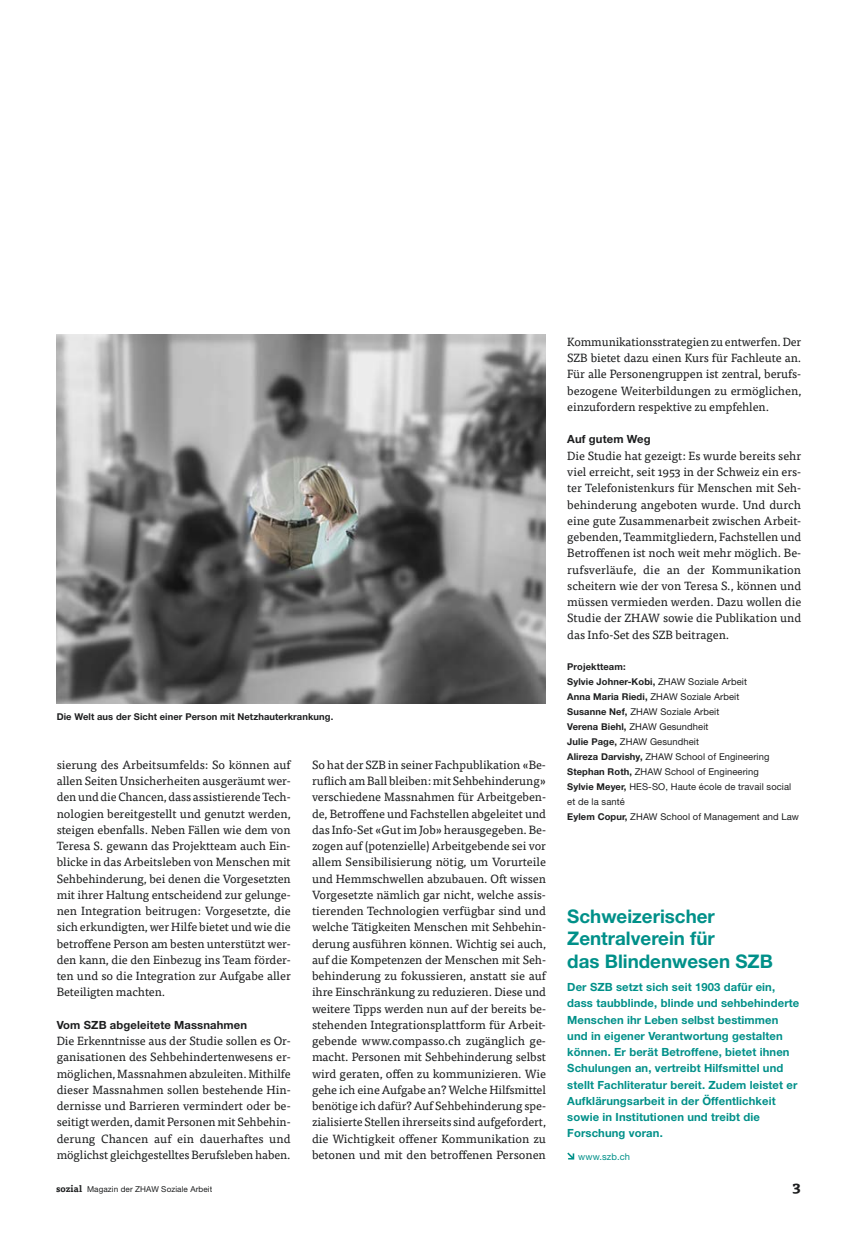
<style>
.page{position:relative;width:858px;height:1234px;background:#fff}
.page>*{position:absolute;margin:0;border:0;box-sizing:border-box;transform-origin:0 0}
.t1{font:700 18.75px/22.5px "Helvetica Neue LT Std";color:#009089}
.t2{font:700 15px "Tisa OT";color:#1d1e1f}
.t3{font:11.88px/16.2px "Tisa OT";letter-spacing:-.005em;color:#1d1e1f;text-align:justify}
.t4{font:700 11.25px/16.2px "Helvetica Neue LT Std";letter-spacing:.01em;color:#009089}
.t5{font:700 11.25px "Helvetica Neue LT Std";letter-spacing:.01em;color:#1d1e1f}
.t6{font:9.38px/15px "Helvetica Neue LT Std";letter-spacing:.01em;color:#1d1e1f}
.t7{font:700 9.38px "Helvetica Neue LT Std";letter-spacing:.01em;color:#1d1e1f}
.t8{font:9.38px "Helvetica Neue LT Std";letter-spacing:.01em;color:#009089}
.t9{font:8.12px "Helvetica Neue LT Std Roman 2";letter-spacing:.01em;color:#1d1e1f}
.s1{font-weight:700}
.s2{font-family:"Tisa OT";font-weight:700;font-size:9.38px}
</style>
<div class="page">
<img style="left:57px;top:335px;width:489px;height:368px">
<svg style="left:567px;top:1152px;width:7px;height:7px"></svg>
<p class="t7" style="left:57px;top:711px;width:278px">Die Welt aus der Sicht einer Person mit Netzhauterkrankung.</p>
<p class="t3" style="left:57px;top:756px;width:235px">sierung des Arbeitsumfelds: So können auf allen Seiten Unsicherheiten ausgeräumt wer&shy;den und die Chancen, dass assistierende Tech&shy;nologien bereitgestellt und genutzt werden, steigen ebenfalls. Neben Fällen wie dem von Teresa S. gewann das Projektteam auch Ein&shy;blicke in das Arbeitsleben von Menschen mit Sehbehinderung, bei denen die Vorgesetzten mit ihrer Haltung entscheidend zur gelunge&shy;nen Integration beitrugen: Vorgesetzte, die sich erkundigten, wer Hilfe bietet und wie die betroffene Person am besten unterstützt wer&shy;den kann, die den Einbezug ins Team förder&shy;ten und so die Integration zur Aufgabe aller Beteiligten machten.</p>
<p class="t5" style="left:57px;top:1017px;width:192px">Vom SZB abgeleitete Massnahmen</p>
<p class="t3" style="left:57px;top:1032px;width:235px">Die Erkenntnisse aus der Studie sollen es Or&shy;ganisationen des Sehbehindertenwesens er&shy;möglichen, Massnahmen abzuleiten. Mithilfe dieser Massnahmen sollen bestehende Hin&shy;dernisse und Barrieren vermindert oder be&shy;seitigt werden, damit Personen mit Sehbehin&shy;derung Chancen auf ein dauerhaftes und möglichst gleichgestelltes Berufsleben haben.</p>
<p class="t3" style="left:312px;top:756px;width:235px">So hat der SZB in seiner Fachpublikation «Be&shy;ruflich am Ball bleiben: mit Sehbehinderung» verschiedene Massnahmen für Arbeitgeben&shy;de, Betroffene und Fachstellen abgeleitet und das Info-Set «Gut im Job» herausgegeben. Be&shy;zogen auf (potenzielle) Arbeitgebende sei vor allem Sensibilisierung nötig, um Vorurteile und Hemmschwellen abzubauen. Oft wissen Vorgesetzte nämlich gar nicht, welche assis&shy;tierenden Technologien verfügbar sind und welche Tätigkeiten Menschen mit Sehbehin&shy;derung ausführen können. Wichtig sei auch, auf die Kompetenzen der Menschen mit Seh&shy;behinderung zu fokussieren, anstatt sie auf ihre Einschränkung zu reduzieren. Diese und weitere Tipps werden nun auf der bereits be&shy;stehenden Integrationsplattform für Arbeit&shy;gebende www.compasso.ch zugänglich ge&shy;macht. Personen mit Sehbehinderung selbst wird geraten, offen zu kommunizieren. Wie gehe ich eine Aufgabe an? Welche Hilfsmittel benötige ich dafür? Auf Sehbehinderung spe&shy;zialisierte Stellen ihrerseits sind aufgefordert, die Wichtigkeit offener Kommunikation zu betonen und mit den betroffenen Personen</p>
<p class="t3" style="left:567px;top:334px;width:235px">Kommunikationsstrategien zu entwerfen. Der SZB bietet dazu einen Kurs für Fachleute an.<br>Für alle Personengruppen ist zentral, berufs&shy;bezogene Weiterbildungen zu ermöglichen, einzufordern respektive zu empfehlen.</p>
<p class="t5" style="left:567px;top:432px;width:85px">Auf gutem Weg</p>
<p class="t3" style="left:567px;top:447px;width:235px">Die Studie hat gezeigt: Es wurde bereits sehr viel erreicht, seit 1953 in der Schweiz ein ers&shy;ter Telefonistenkurs für Menschen mit Seh&shy;behinderung angeboten wurde. Und durch eine gute Zusammenarbeit zwischen Arbeit&shy;gebenden, Teammitgliedern, Fachstellen und Betroffenen ist noch weit mehr möglich. Be&shy;rufsverläufe, die an der Kommunikation scheitern wie der von Teresa S., können und müssen vermieden werden. Dazu wollen die Studie der ZHAW sowie die Publikation und das Info-Set des SZB beitragen.</p>
<p class="t6" style="left:567px;top:658px;width:233px"><span class="s1">Projektteam:<br>Sylvie Johner-Kobi,</span> ZHAW Soziale Arbeit<br><span class="s1">Anna Maria Riedi,</span> ZHAW Soziale Arbeit<br><span class="s1">Susanne Nef,</span> ZHAW Soziale Arbeit<br><span class="s1">Verena Biehl,</span> ZHAW Gesundheit<br><span class="s1">Julie Page,</span> ZHAW Gesundheit<br><span class="s1">Alireza Darvishy,</span> ZHAW School of Engineering <span class="s1">Stephan Roth,</span> ZHAW School of Engineering<br><span class="s1">Sylvie Meyer,</span> HES-SO, Haute école de travail social et de la santé<br><span class="s1">Eylem Copur,</span> ZHAW School of Management and Law</p>
<h1 class="t1" style="left:567px;top:904px;width:207px">Schweizerischer<br>Zentralverein für<br>das Blindenwesen SZB</h1>
<p class="t4" style="left:567px;top:978px;width:233px">Der SZB setzt sich seit 1903 dafür ein, dass taubblinde, blinde und sehbehinderte Menschen ihr Leben selbst bestimmen und in eigener Verantwortung gestalten können. Er berät Betroffene, bietet ihnen Schulungen an, vertreibt Hilfsmittel und stellt Fachliteratur bereit. Zudem leistet er Aufklärungsarbeit in der Öffentlichkeit sowie in Institutionen und treibt die Forschung voran.</p>
<p class="t8" style="left:578px;top:1150px;width:53px">www.szb.ch</p>
<p class="t9" style="left:56px;top:1183px;width:158px"><span class="s2">sozial</span> Magazin der ZHAW Soziale Arbeit</p>
<p class="t2" style="left:792px;top:1176px;width:10px">3</p>
</div>
